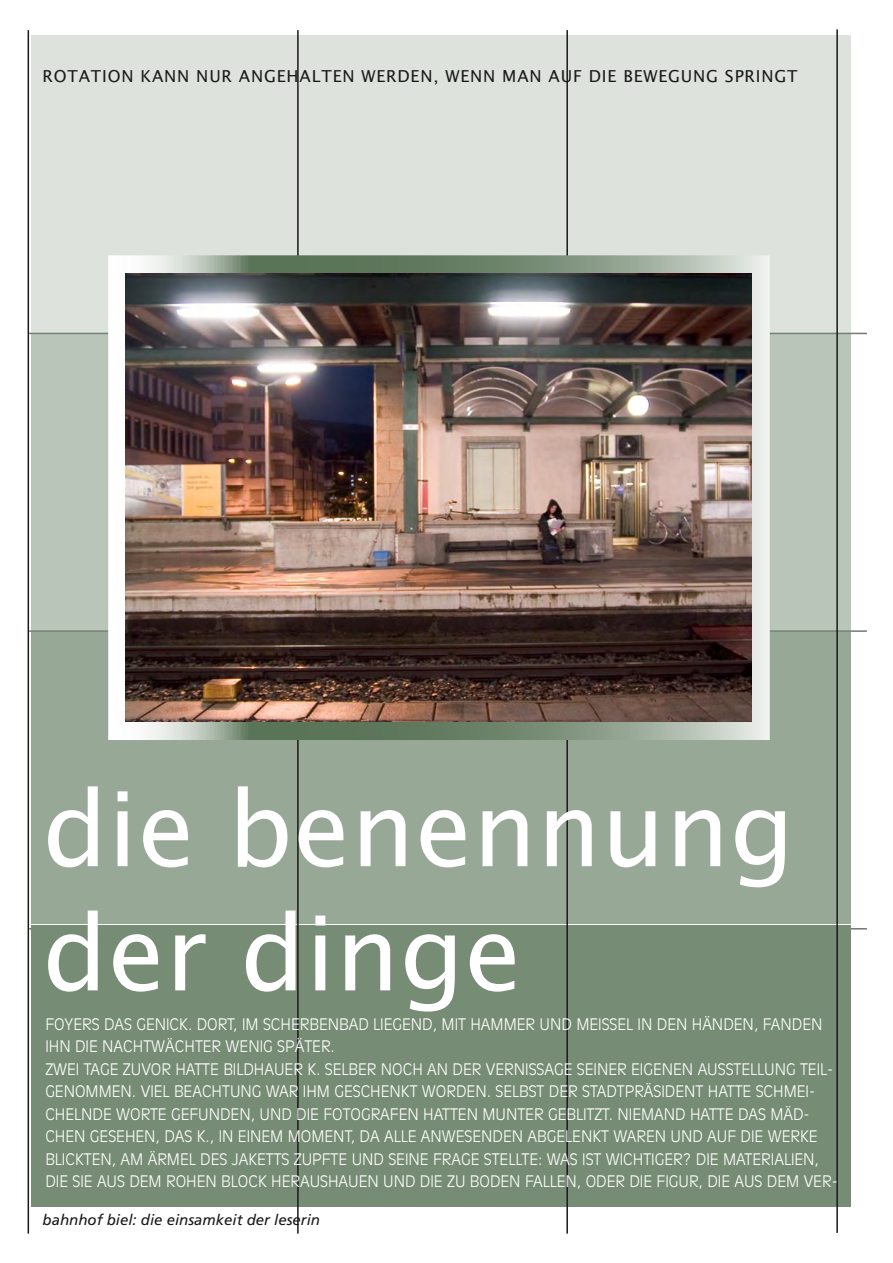
<style>
.page{position:relative;width:893px;height:1263px;background:#fff}
.page>*{position:absolute;margin:0;border:0;box-sizing:border-box;transform-origin:0 0}
.t1{font:103.5px/124.2px "Lucida Sans";color:#fff}
.t2{font:16.5px "Lucida Sans";letter-spacing:.05em;color:#191919}
.t3{font:300 15.75px/22.5px "Antique Olive";color:#fff}
.t4{font:italic 15px "Frutiger";color:#191919}
</style>
<div class="page">
<hr style="left:29px;top:928px;width:838px;height:1px;background:#747675">
<hr style="left:29px;top:630px;width:838px;height:2px;background:#747675">
<hr style="left:29px;top:333px;width:838px;height:1px;background:#747675">
<div style="left:31px;top:35px;width:819px;height:298px;background:#dde2dc"></div>
<div style="left:31px;top:333px;width:819px;height:298px;background:#bac5b9"></div>
<div style="left:31px;top:631px;width:819px;height:293px;background:#98a896"></div>
<div style="left:31px;top:925px;width:819px;height:281px;background:#768c74"></div>
<hr style="left:28px;top:30px;width:1px;height:1203px;background:#191919">
<hr style="left:297px;top:30px;width:2px;height:1203px;background:#191919">
<hr style="left:566px;top:30px;width:2px;height:1203px;background:#191919">
<hr style="left:836px;top:29px;width:2px;height:1204px;background:#191919">
<div style="left:108px;top:255px;width:662px;height:485px;border:18px solid #fff"></div>
<img style="left:126px;top:274px;width:626px;height:448px">
<p class="t2" style="left:43px;top:66px;width:757px">ROTATION KANN NUR ANGEHALTEN WERDEN, WENN MAN AUF DIE BEWEGUNG SPRINGT</p>
<p class="t1" style="left:43px;top:767px;width:753px">die benennung der dinge</p>
<p class="t3" style="left:45px;top:1013px;width:779px">FOYERS DAS GENICK. DORT, IM SCHERBENBAD LIEGEND, MIT HAMMER UND MEISSEL IN DEN HÄNDEN, FANDEN<br>IHN DIE NACHTWÄCHTER WENIG SPÄTER.</p>
<p class="t3" style="left:45px;top:1058px;width:794px">ZWEI TAGE ZUVOR HATTE BILDHAUER K. SELBER NOCH AN DER VERNISSAGE SEINER EIGENEN AUSSTELLUNG TEIL-GENOMMEN. VIEL BEACHTUNG WAR IHM GESCHENKT WORDEN. SELBST DER STADTPRÄSIDENT HATTE SCHMEI-CHELNDE WORTE GEFUNDEN, UND DIE FOTOGRAFEN HATTEN MUNTER GEBLITZT. NIEMAND HATTE DAS MÄD-CHEN GESEHEN, DAS K., IN EINEM MOMENT, DA ALLE ANWESENDEN ABGELENKT WAREN UND AUF DIE WERKE BLICKTEN, AM ÄRMEL DES JAKETTS ZUPFTE UND SEINE FRAGE STELLTE: WAS IST WICHTIGER? DIE MATERIALIEN, DIE SIE AUS DEM ROHEN BLOCK HERAUSHAUEN UND DIE ZU BODEN FALLEN, ODER DIE FIGUR, DIE AUS DEM VER-</p>
<p class="t4" style="left:43px;top:1210px;width:279px">bahnhof biel: die einsamkeit der leserin</p>
</div>
